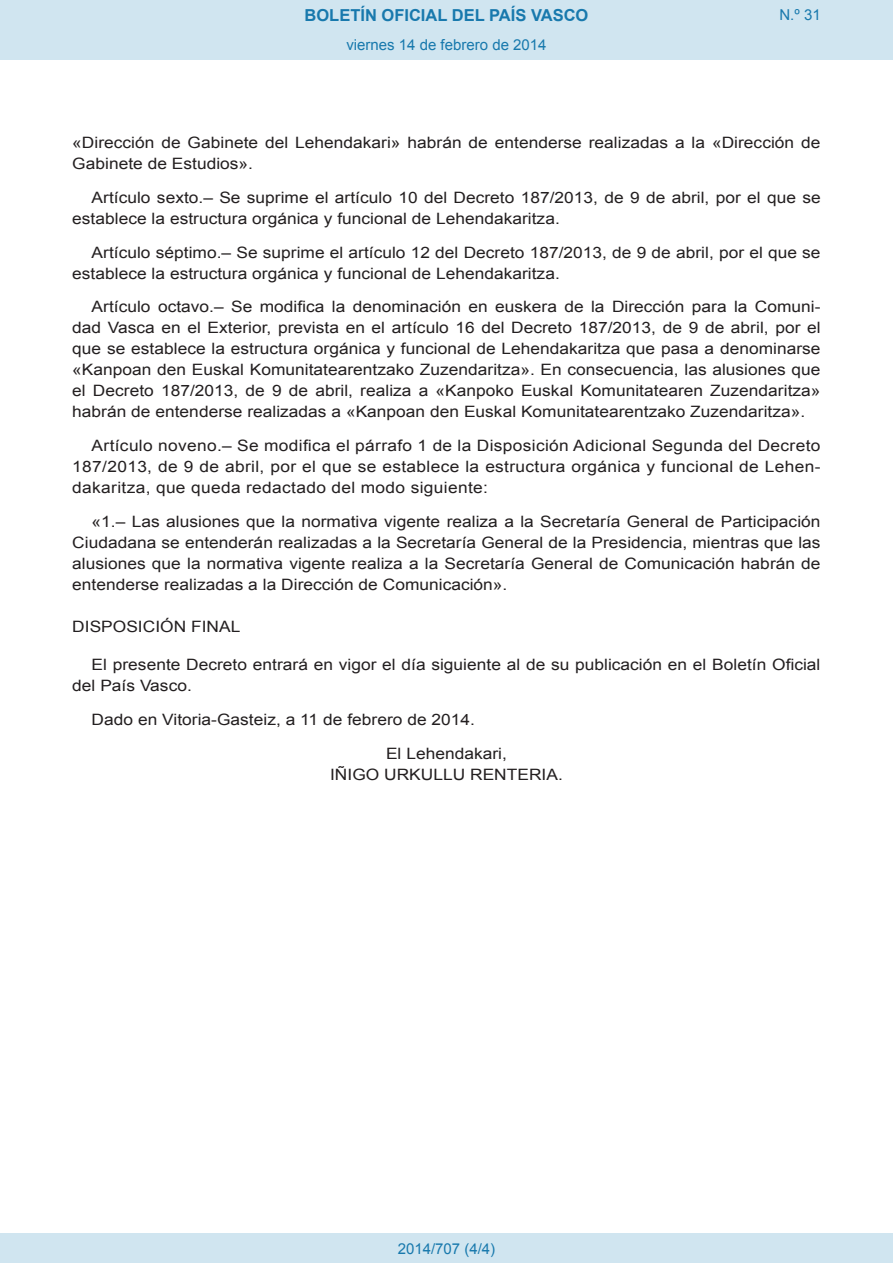
<style>
.page{position:relative;width:893px;height:1263px;background:#fff}
.page>*{position:absolute;margin:0;border:0;box-sizing:border-box;transform-origin:0 0}
.t1{font:700 16.5px "Arial";color:#1879ad}
.BOPVDetalle{font:15.6px/21px "Arial";color:#231f20;scale:1.11 1}
.BOPVFirmaLugFec{font:15.6px "Arial";color:#231f20;scale:1.11 1}
.BOPVNombreLehen1{font:15.6px "Arial";color:#231f20;scale:1.11 1}
.BOPVDisposicion{font:15.6px "Arial";color:#231f20;scale:1.11 1}
.BOPVPuestoLehen1{font:15.6px "Arial";color:#231f20;scale:1.11 1}
.Paginacion_Centro{font:15px "Arial";color:#1879ad}
</style>
<div class="page">
<div style="left:0;top:0;width:893px;height:60px;background:#d0e5f0"></div>
<div style="left:0;top:1233px;width:893px;height:30px;background:#d0e5f0"></div>
<p class="t1" style="left:305px;top:4px;width:285px">BOLETÍN OFICIAL DEL PAÍS VASCO</p>
<p class="Paginacion_Centro" style="left:346px;top:35px;width:202px">viernes 14 de febrero de 2014</p>
<p class="Paginacion_Centro" style="left:779px;top:5px;width:43px">N.º 31</p>
<p class="BOPVDetalle" style="left:72px;top:132px;width:675px">«Dirección de Gabinete del Lehendakari» habrán de entenderse realizadas a la «Dirección de<br>Gabinete de Estudios».</p>
<p class="BOPVDetalle" style="left:72px;top:187px;width:676px;text-indent:19px">Artículo sexto.– Se suprime el artículo 10 del Decreto 187/2013, de 9 de abril, por el que se establece la estructura orgánica y funcional de Lehendakaritza.</p>
<p class="BOPVDetalle" style="left:72px;top:242px;width:676px;text-indent:19px">Artículo séptimo.– Se suprime el artículo 12 del Decreto 187/2013, de 9 de abril, por el que se establece la estructura orgánica y funcional de Lehendakaritza.</p>
<p class="BOPVDetalle" style="left:72px;top:297px;width:676px;text-align:justify;text-indent:19px">Artículo octavo.– Se modifica la denominación en euskera de la Dirección para la Comuni&shy;dad Vasca en el Exterior, prevista en el artículo 16 del Decreto 187/2013, de 9 de abril, por el que se establece la estructura orgánica y funcional de Lehendakaritza que pasa a denominarse «Kanpoan den Euskal Komunitatearentzako Zuzendaritza». En consecuencia, las alusiones que el Decreto 187/2013, de 9 de abril, realiza a «Kanpoko Euskal Komunitatearen Zuzendaritza» habrán de entenderse realizadas a «Kanpoan den Euskal Komunitatearentzako Zuzendaritza».</p>
<p class="BOPVDetalle" style="left:72px;top:435px;width:676px;text-align:justify;text-indent:19px">Artículo noveno.– Se modifica el párrafo 1 de la Disposición Adicional Segunda del Decreto 187/2013, de 9 de abril, por el que se establece la estructura orgánica y funcional de Lehen&shy;dakaritza, que queda redactado del modo siguiente:</p>
<p class="BOPVDetalle" style="left:72px;top:511px;width:676px;text-align:justify;text-indent:19px">«1.– Las alusiones que la normativa vigente realiza a la Secretaría General de Participación Ciudadana se entenderán realizadas a la Secretaría General de la Presidencia, mientras que las alusiones que la normativa vigente realiza a la Secretaría General de Comunicación habrán de entenderse realizadas a la Dirección de Comunicación».</p>
<p class="BOPVDisposicion" style="left:72px;top:616px;width:153px">DISPOSICIÓN FINAL</p>
<p class="BOPVDetalle" style="left:72px;top:654px;width:675px;text-indent:19px">El presente Decreto entrará en vigor el día siguiente al de su publicación en el Boletín Oficial del País Vasco.</p>
<p class="BOPVFirmaLugFec" style="left:92px;top:709px;width:347px">Dado en Vitoria-Gasteiz, a 11 de febrero de 2014.</p>
<p class="BOPVPuestoLehen1" style="left:386px;top:743px;width:110px">El Lehendakari,</p>
<p class="BOPVNombreLehen1" style="left:330px;top:764px;width:211px">IÑIGO URKULLU RENTERIA.</p>
<p class="Paginacion_Centro" style="left:398px;top:1238px;width:99px">2014/707 (4/4)</p>
</div>
